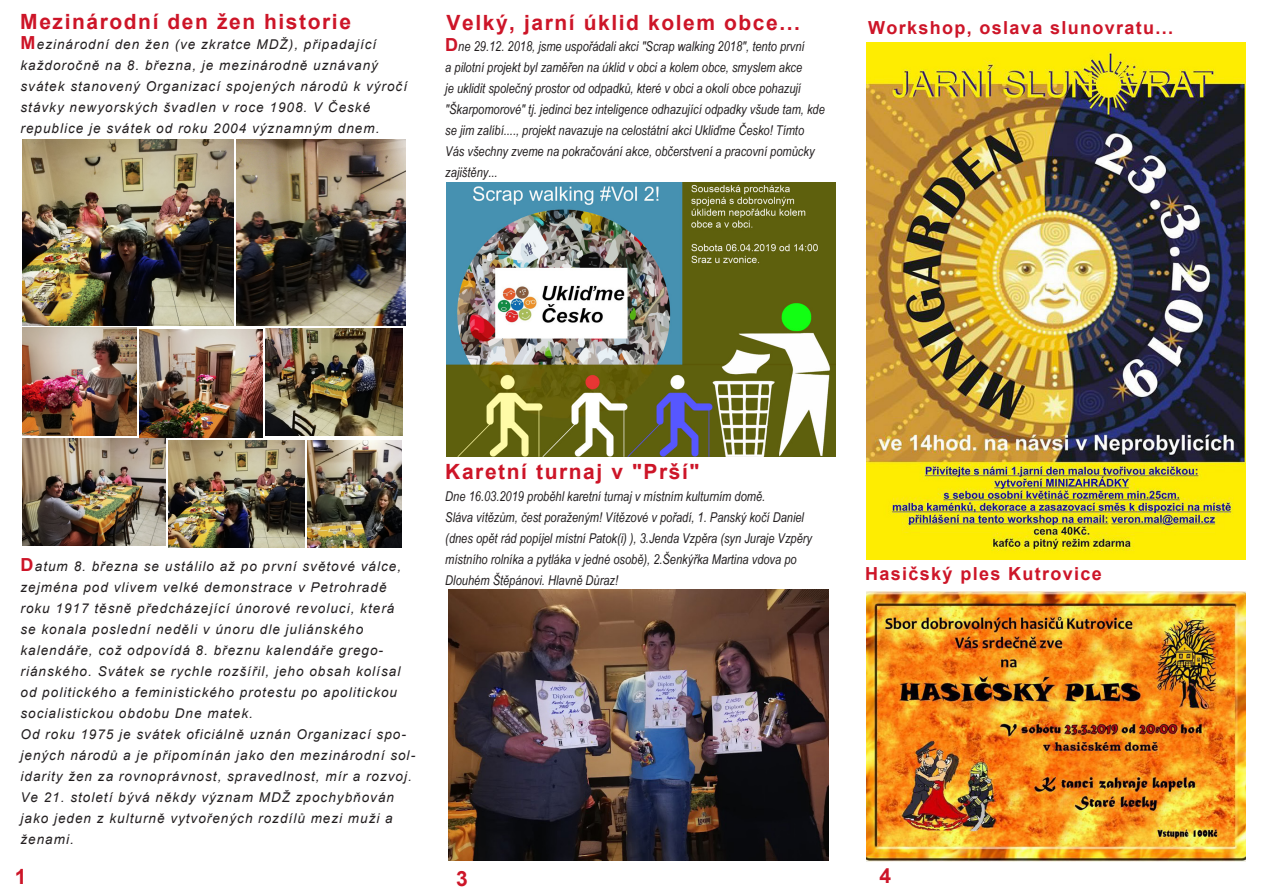
<style>
.page{position:relative;width:1263px;height:893px;background:#fff}
.page>*{position:absolute;margin:0;border:0;box-sizing:border-box;transform-origin:0 0}
.t1{font:700 21px "Arial";letter-spacing:.075em;color:#cd1528}
.t2{font:700 18px "Arial";letter-spacing:.075em;color:#cd1528}
.t3{font:italic 13.5px/21px "Arial";letter-spacing:.075em;color:#231f20}
.t4{font:italic 13.5px/21px "Arial Narrow";color:#231f20}
.s1{font-weight:700;font-style:normal;font-size:18px;color:#cd1528}
.s2{font-family:"Arial";font-weight:700;font-style:normal;font-size:18px;color:#cd1528}
</style>
<div class="page">
<img style="left:236px;top:140px;width:170px;height:186px">
<img style="left:266px;top:328px;width:137px;height:108px">
<img style="left:22px;top:327px;width:115px;height:109px">
<img style="left:867px;top:42px;width:378px;height:518px">
<img style="left:22px;top:140px;width:211px;height:186px">
<img style="left:140px;top:330px;width:123px;height:107px">
<img style="left:22px;top:439px;width:143px;height:107px">
<img style="left:168px;top:440px;width:136px;height:107px">
<img style="left:307px;top:440px;width:94px;height:107px">
<img style="left:446px;top:183px;width:390px;height:274px">
<img style="left:449px;top:590px;width:379px;height:271px">
<img style="left:866px;top:592px;width:380px;height:269px">
<p class="t1" style="left:20px;top:7px;width:332px">Mezinárodní den žen historie</p>
<p class="t1" style="left:446px;top:8px;width:355px">Velký, jarní úklid kolem obce...</p>
<p class="t3" style="left:21px;top:34px;width:388px"><span class="s1">M</span>ezinárodní den žen (ve zkratce MDŽ), připadající každoročně na 8. března, je mezinárodně uznávaný svátek stanovený Organizací spojených národů k výročí stávky newyorských švadlen v roce 1908. V České republice je svátek od roku 2004 významným dnem.</p>
<p class="t4" style="left:445px;top:35px;width:381px"><span class="s2">D</span>ne 29.12. 2018, jsme uspořádali akci "Scrap walking 2018", tento první<br>a pilotní projekt byl zaměřen na úklid v obci a kolem obce, smyslem akce<br>je uklidit společný prostor od odpadků, které v obci a okolí obce pohazují "Škarpomorové" tj. jedinci bez inteligence odhazující odpadky všude tam, kde se jim zalíbí...., projekt navazuje na celostátní akci Ukliďme Česko! Tímto Vás všechny zveme na pokračování akce, občerstvení a pracovní pomůcky zajištěny...</p>
<p class="t2" style="left:868px;top:15px;width:307px">Workshop, oslava slunovratu...</p>
<p class="t3" style="left:21px;top:556px;width:382px"><span class="s1">D</span>atum 8. března se ustálilo až po první světové válce, zejména pod vlivem velké demonstrace v Petrohradě roku 1917 těsně předcházející únorové revoluci, která se konala poslední neděli v únoru dle juliánského kalendáře, což odpovídá 8. březnu kalendáře grego&shy;riánského. Svátek se rychle rozšířil, jeho obsah kolísal od politického a feministického protestu po apolitickou socialistickou obdobu Dne matek.</p>
<p class="t3" style="left:21px;top:724px;width:396px">Od roku 1975 je svátek oficiálně uznán Organizací spo&shy;jených národů a je připomínán jako den mezinárodní sol&shy;idarity žen za rovnoprávnost, spravedlnost, mír a rozvoj.<br>Ve 21. století bývá někdy význam MDŽ zpochybňován jako jeden z kulturně vytvořených rozdílů mezi muži a ženami.</p>
<p class="t1" style="left:445px;top:457px;width:256px">Karetní turnaj v "Prší"</p>
<p class="t4" style="left:445px;top:486px;width:321px">Dne 16.03.2019 proběhl karetní turnaj v místním kulturním domě.</p>
<p class="t4" style="left:445px;top:507px;width:368px">Sláva vítězům, čest poraženým! Vítězové v pořadí, 1. Panský kočí Daniel (dnes opět rád popíjel místní Patok(i) ), 3.Jenda Vzpěra (syn Juraje Vzpěry místního rolníka a pytláka v jedné osobě), 2.Šenkýřka Martina vdova po Dlouhém Štěpánovi. Hlavně Důraz!</p>
<p class="t2" style="left:865px;top:561px;width:238px">Hasičský ples Kutrovice</p>
<p class="t1" style="left:15px;top:862px;width:13px">1</p>
<p class="t1" style="left:456px;top:863px;width:13px">3</p>
<p class="t1" style="left:879px;top:860px;width:13px">4</p>
</div>
